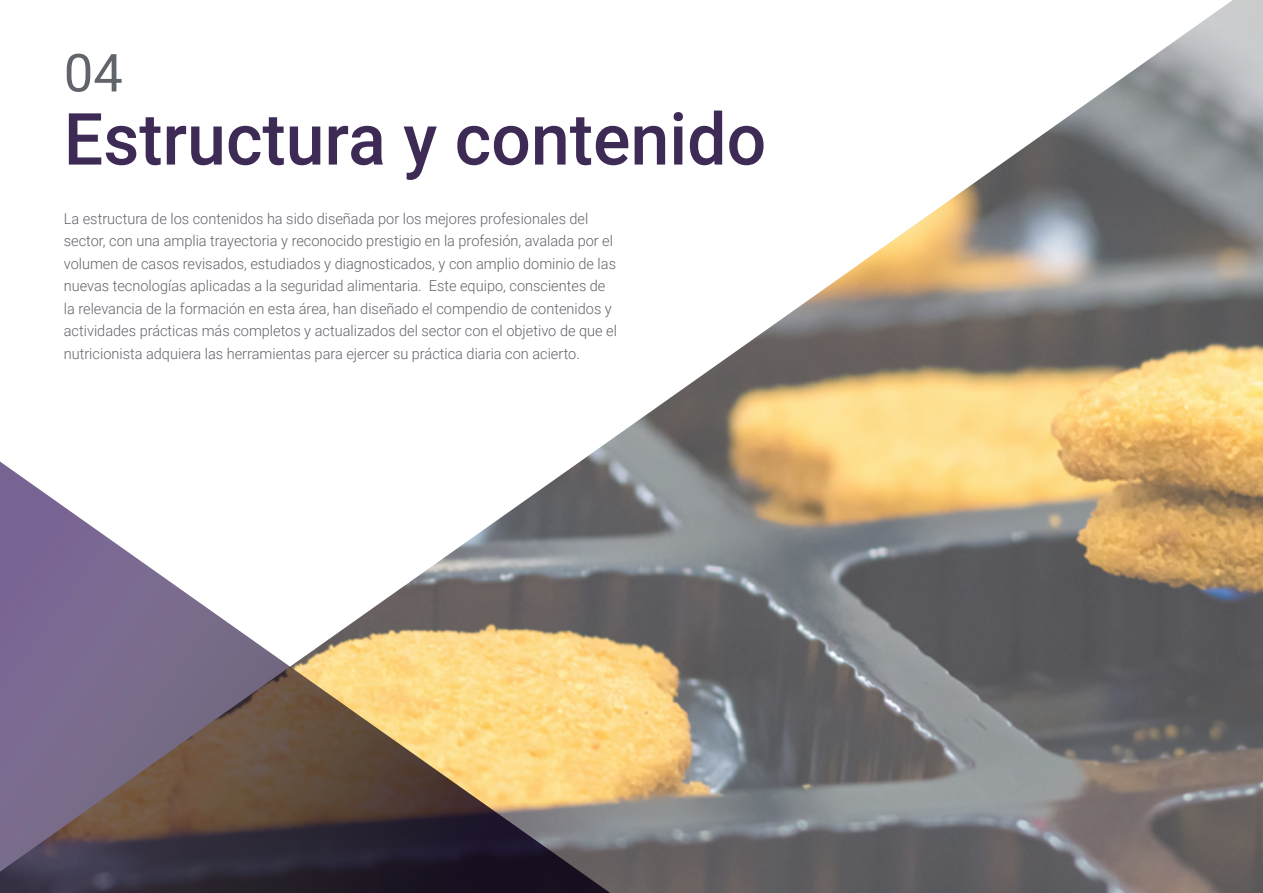
<style>
.page{position:relative;width:1263px;height:893px;background:#fff}
.page>*{position:absolute;margin:0;border:0;box-sizing:border-box;transform-origin:0 0}
.t1{font:500 72px "Roboto";color:#3d2b56}
.t2{font:52.5px "Roboto";color:#61646a}
.t3{font:300 15px/22.5px "Roboto";color:#61646a}
</style>
<div class="page">
<img style="left:602px;top:0;width:661px;height:893px">
<svg style="left:0;top:446px;width:640px;height:447px"></svg>
<h2 class="t2" style="left:64px;top:36px;width:61px">04</h2>
<h1 class="t1" style="left:64px;top:89px;width:704px">Estructura y contenido</h1>
<p class="t3" style="left:64px;top:207px;width:555px">La estructura de los contenidos ha sido diseñada por los mejores profesionales del sector, con una amplia trayectoria y reconocido prestigio en la profesión, avalada por el volumen de casos revisados, estudiados y diagnosticados, y con amplio dominio de las nuevas tecnologías aplicadas a la seguridad alimentaria. Este equipo, conscientes de la relevancia de la formación en esta área, han diseñado el compendio de contenidos y actividades prácticas más completos y actualizados del sector con el objetivo de que el nutricionista adquiera las herramientas para ejercer su práctica diaria con acierto.</p>
</div>
